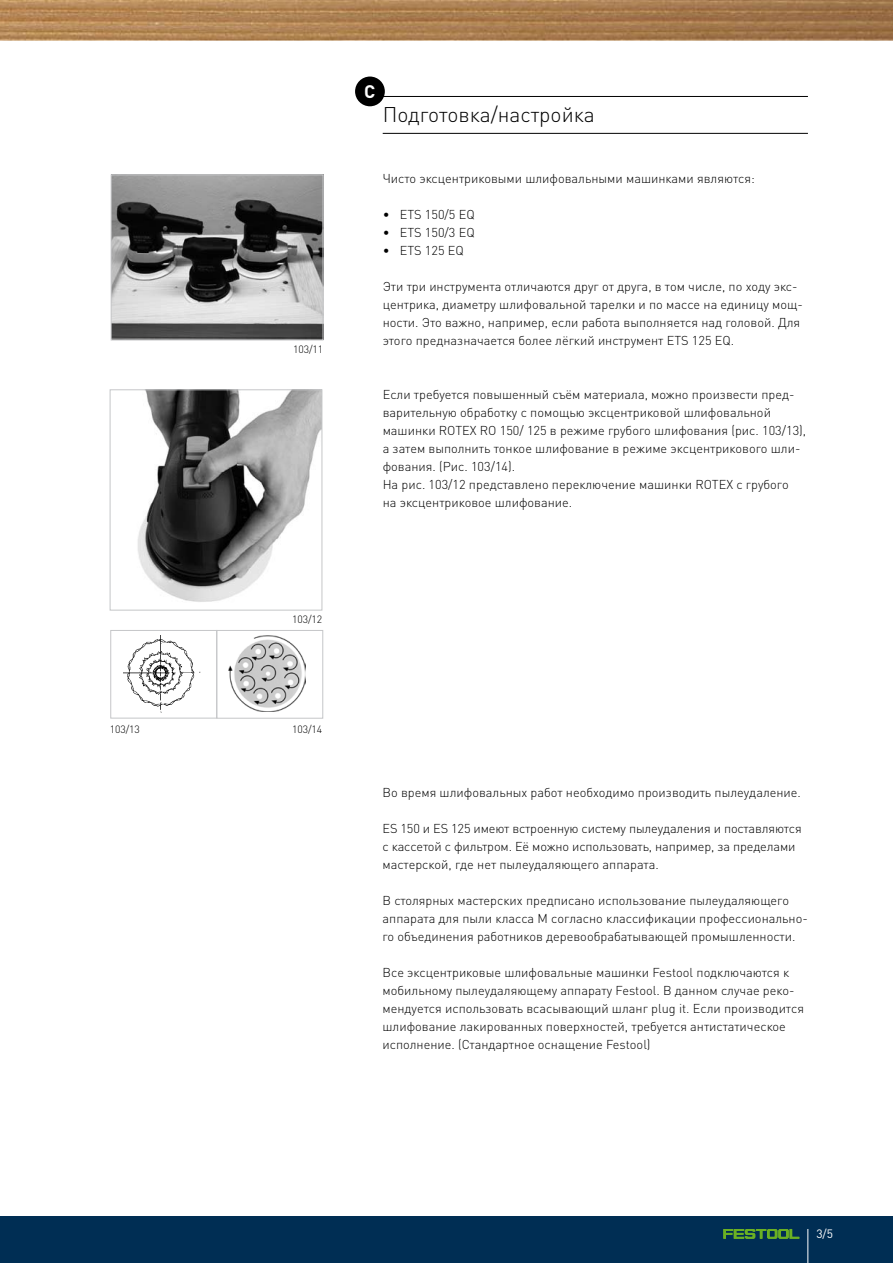
<style>
.page{position:relative;width:893px;height:1263px;background:#fff}
.page>*{position:absolute;margin:0;border:0;box-sizing:border-box;transform-origin:0 0}
.t1{font:300 21px "DIN Pro";color:#000}
.t2{font:700 18px "DIN Pro";color:#fff}
.t3{font:300 12.75px/18px "DIN Pro";color:#000}
.t4{font:12px "DIN Pro";color:#fff}
.t5{font:300 10.5px "DIN Pro";letter-spacing:-.005em;color:#000}
</style>
<div class="page">
<div style="left:0;top:1216px;width:893px;height:47px;background:#002e54"></div>
<img style="left:0;top:0;width:893px;height:41px">
<svg style="left:723px;top:1229px;width:76px;height:10px"></svg>
<hr style="left:807px;top:1229px;width:1px;height:34px;background:#fff">
<img style="left:138px;top:391px;width:182px;height:211px">
<div style="left:110px;top:389px;width:212px;height:221px;border:1px solid #c5c6c8"></div>
<div style="left:355px;top:77px;width:30px;height:29px;background:#000;border-radius:50%"></div>
<img style="left:113px;top:177px;width:208px;height:161px">
<div style="left:111px;top:175px;width:212px;height:165px;border:1px solid #c5c6c8"></div>
<img style="left:229px;top:636px;width:77px;height:75px">
<div style="left:216px;top:630px;width:107px;height:88px;border:1px solid #c5c6c8"></div>
<hr style="left:383px;top:96px;width:425px;height:1px;background:#000">
<hr style="left:383px;top:133px;width:425px;height:1px;background:#000">
<img style="left:123px;top:635px;width:77px;height:77px">
<div style="left:110px;top:630px;width:107px;height:88px;border:1px solid #c5c6c8"></div>
<p class="t5" style="left:293px;top:342px;width:32px">103/11</p>
<p class="t5" style="left:292px;top:612px;width:32px">103/12</p>
<p class="t5" style="left:110px;top:722px;width:32px">103/13</p>
<p class="t5" style="left:292px;top:722px;width:32px">103/14</p>
<h2 class="t2" style="left:364px;top:79px;width:13px">C</h2>
<h1 class="t1" style="left:383px;top:100px;width:213px">Подготовка/настройка</h1>
<p class="t3" style="left:383px;top:169px;width:374px">Чисто эксцентриковыми шлифовальными машинками являются:</p>
<p class="t3" style="left:383px;top:205px;width:93px">• ETS 150/5 EQ</p>
<p class="t3" style="left:383px;top:223px;width:93px">• ETS 150/3 EQ</p>
<p class="t3" style="left:383px;top:241px;width:83px">• ETS 125 EQ</p>
<p class="t3" style="left:383px;top:277px;width:422px">Эти три инструмента отличаются друг от друга, в том числе, по ходу экс&shy;центрика, диаметру шлифовальной тарелки и по массе на единицу мощ&shy;ности. Это важно, например, если работа выполняется над головой. Для этого предназначается более лёгкий инструмент ETS 125 EQ.</p>
<p class="t3" style="left:383px;top:385px;width:425px">Если требуется повышенный съём материала, можно произвести пред&shy;варительную обработку с помощью эксцентриковой шлифовальной машинки ROTEX RO 150/ 125 в режиме грубого шлифования (рис. 103/13), а затем выполнить тонкое шлифование в режиме эксцентрикового шли&shy;фования. (Рис. 103/14).<br>На рис. 103/12 представлено переключение машинки ROTEX с грубого<br>на эксцентриковое шлифование.</p>
<p class="t3" style="left:382px;top:783px;width:420px">Во время шлифовальных работ необходимо производить пылеудаление.</p>
<p class="t3" style="left:382px;top:819px;width:421px">ES 150 и ES 125 имеют встроенную систему пылеудаления и поставляются с кассетой с фильтром. Её можно использовать, например, за пределами мастерской, где нет пылеудаляющего аппарата.</p>
<p class="t3" style="left:382px;top:891px;width:427px">В столярных мастерских предписано использование пылеудаляющего аппарата для пыли класса М согласно классификации профессионально&shy;го объединения работников деревообрабатывающей промышленности.</p>
<p class="t3" style="left:382px;top:963px;width:423px">Все эксцентриковые шлифовальные машинки Festool подключаются к мобильному пылеудаляющему аппарату Festool. В данном случае реко&shy;мендуется использовать всасывающий шланг plug it. Если производится шлифование лакированных поверхностей, требуется антистатическое исполнение. (Стандартное оснащение Festool)</p>
<p class="t4" style="left:816px;top:1225px;width:18px">3/5</p>
</div>
